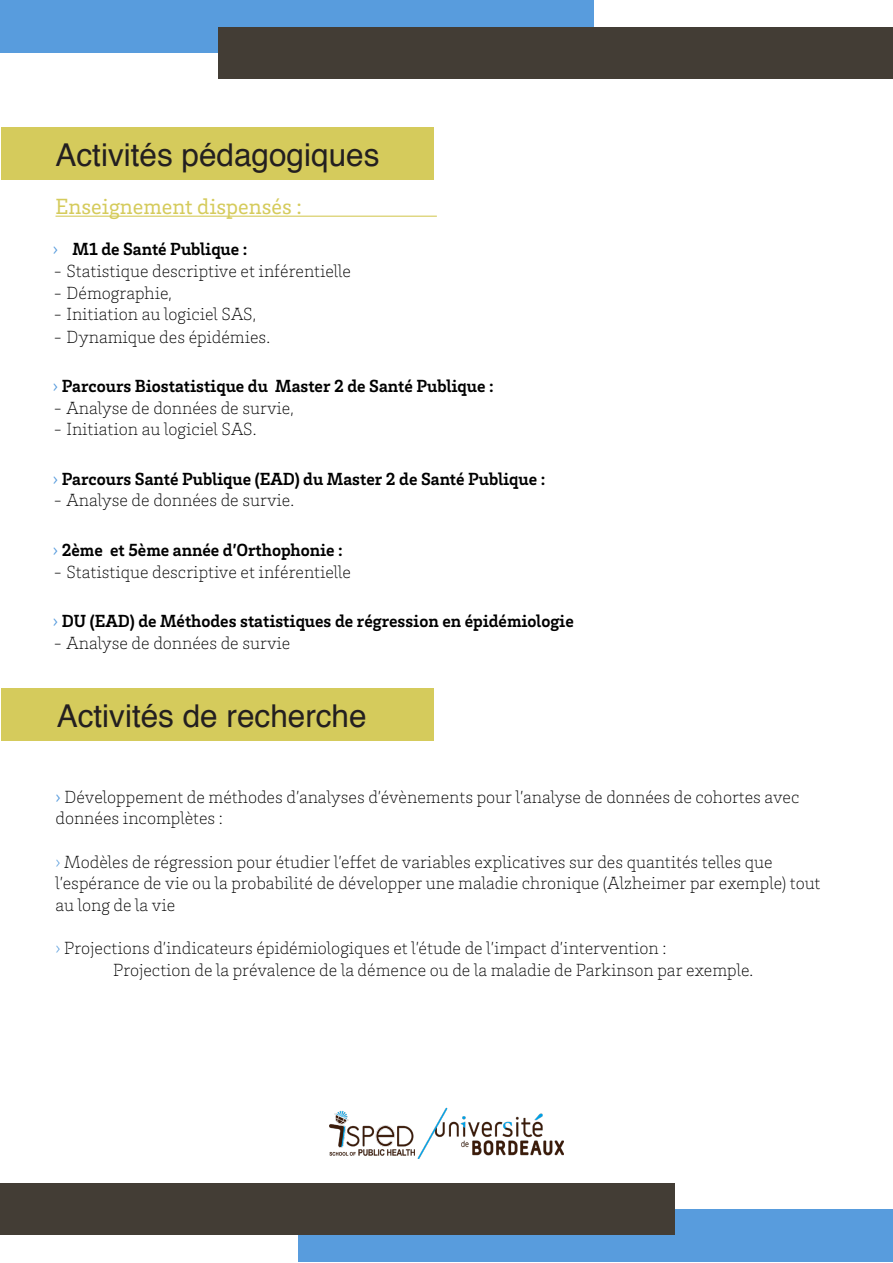
<style>
.page{position:relative;width:893px;height:1263px;background:#fff}
.page>*{position:absolute;margin:0;border:0;box-sizing:border-box;transform-origin:0 0}
.t1{font:31.5px "Helvetica";color:#231f20}
.t2{font:22.5px "Brix Slab";color:#d5cb5c}
.t3{font:200 18px/21.6px "Brix Slab";color:#000}
.t4{font:700 18px "Brix Slab";color:#000}
.s1{font-weight:300;color:#589cdd}
.s2{color:#589cdd}
</style>
<div class="page">
<div style="left:0;top:0;width:593px;height:52px;background:#589cdd"></div>
<div style="left:218px;top:27px;width:675px;height:51px;background:#433d35"></div>
<div style="left:2px;top:689px;width:432px;height:52px;background:#d5cb5c"></div>
<div style="left:298px;top:1209px;width:595px;height:53px;background:#589cdd"></div>
<div style="left:0;top:1184px;width:674px;height:51px;background:#433d35"></div>
<img style="left:329px;top:1107px;width:235px;height:51px">
<div style="left:1px;top:128px;width:433px;height:52px;background:#d5cb5c"></div>
<hr style="left:56px;top:216px;width:381px;height:1px;background:#d5cb5c">
<p class="t1" style="left:56px;top:130px;width:325px">Activités pédagogiques</p>
<p class="t2" style="left:56px;top:192px;width:248px">Enseignement dispensés :</p>
<p class="t4" style="left:53px;top:237px;width:196px"><span class="s1">›</span> M1 de Santé Publique :</p>
<p class="t3" style="left:53px;top:259px;width:300px">- Statistique descriptive et inférentielle</p>
<p class="t3" style="left:53px;top:281px;width:121px">- Démographie,</p>
<p class="t3" style="left:53px;top:303px;width:205px">- Initiation au logiciel SAS,</p>
<p class="t3" style="left:53px;top:325px;width:219px">- Dynamique des épidémies.</p>
<p class="t4" style="left:53px;top:374px;width:442px"><span class="s1">›</span> Parcours Biostatistique du Master 2 de Santé Publique :</p>
<p class="t3" style="left:53px;top:396px;width:243px">- Analyse de données de survie,</p>
<p class="t3" style="left:53px;top:418px;width:205px">- Initiation au logiciel SAS.</p>
<p class="t4" style="left:53px;top:467px;width:494px"><span class="s1">›</span> Parcours Santé Publique (EAD) du Master 2 de Santé Publique :</p>
<p class="t3" style="left:53px;top:489px;width:243px">- Analyse de données de survie.</p>
<p class="t4" style="left:53px;top:538px;width:292px"><span class="s1">›</span> 2ème et 5ème année d’Orthophonie :</p>
<p class="t3" style="left:53px;top:560px;width:300px">- Statistique descriptive et inférentielle</p>
<p class="t4" style="left:53px;top:609px;width:522px"><span class="s1">›</span> DU (EAD) de Méthodes statistiques de régression en épidémiologie</p>
<p class="t3" style="left:53px;top:631px;width:239px">- Analyse de données de survie</p>
<p class="t1" style="left:57px;top:691px;width:311px">Activités de recherche</p>
<p class="t3" style="left:56px;top:785px;width:746px"><span class="s1">›</span> Développement de méthodes d’analyses d’évènements pour l’analyse de données de cohortes avec données incomplètes :</p>
<p class="t3" style="left:56px;top:850px;width:767px"><span class="s2">›</span> Modèles de régression pour étudier l’effet de variables explicatives sur des quantités telles que l’espérance de vie ou la probabilité de développer une maladie chronique (Alzheimer par exemple) tout au long de la vie</p>
<p class="t3" style="left:56px;top:936px;width:612px"><span class="s2">›</span> Projections d’indicateurs épidémiologiques et l’étude de l’impact d’intervention :</p>
<p class="t3" style="left:113px;top:958px;width:642px">Projection de la prévalence de la démence ou de la maladie de Parkinson par exemple.</p>
</div>
